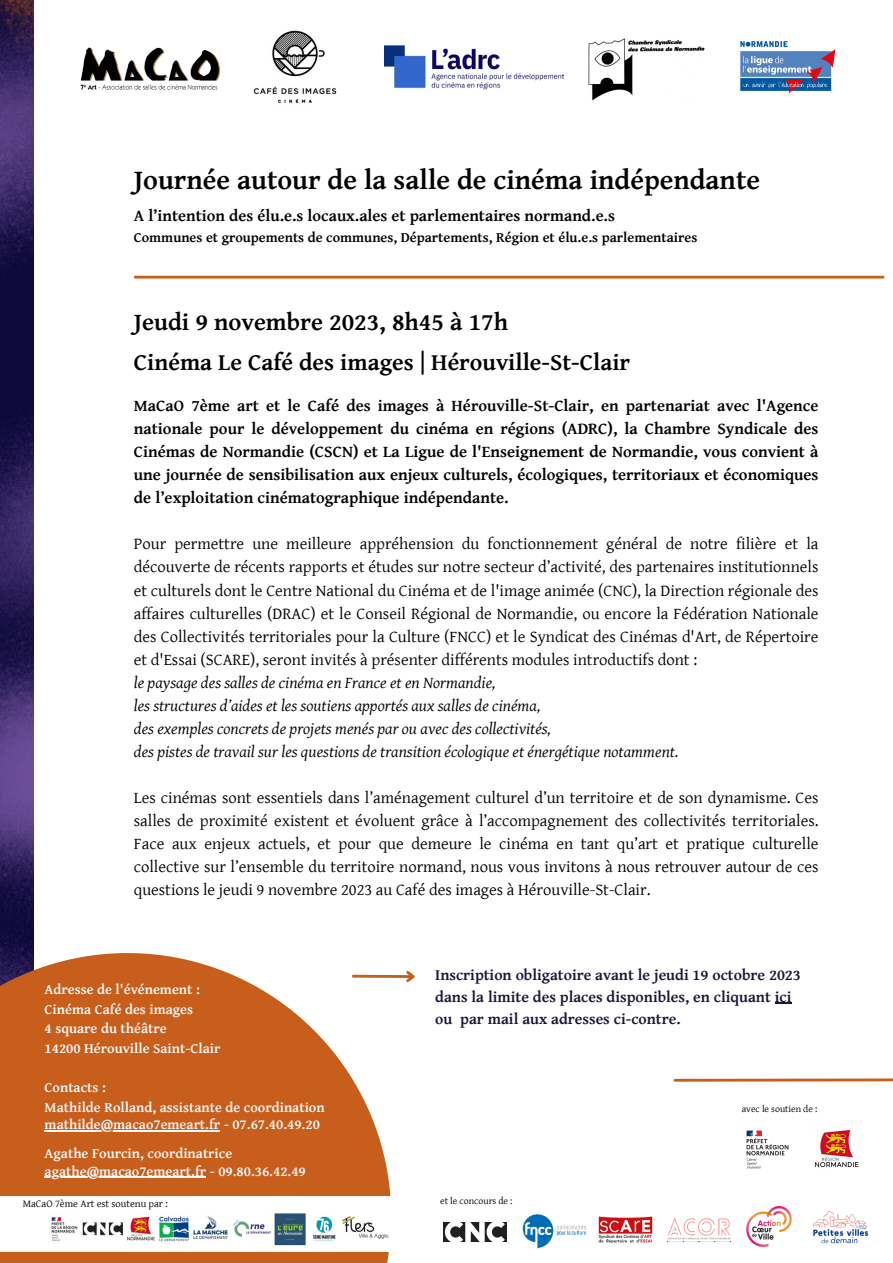
<style>
.page{position:relative;width:893px;height:1263px;background:#fff}
.page>*{position:absolute;margin:0;border:0;box-sizing:border-box;transform-origin:0 0}
.t1{font:700 28.2px "Gentium Basic";color:#000}
.t2{font:700 24.75px "Gentium Basic";color:#000}
.t3{font:700 24px "Gentium Basic";color:#000}
.t4{font:16.65px/23.1px "Gentium Basic";color:#000;text-align:justify}
.t5{font:700 16.65px/23.1px "Gentium Basic";color:#000;text-align:justify}
.t6{font:italic 16.65px "Gentium Basic";color:#000}
.t7{font:700 16.5px "Gentium Basic";color:#000}
.t8{font:700 15.75px/21.9px "Gentium Basic";color:#16163a}
.t9{font:700 14.25px "Gentium Basic";color:#faf7f7}
.t10{font:700 14.25px "Gentium Basic";color:#000}
.t11{font:10.5px "Gentium Basic";color:#000}
.t12{font:9.82px "Gentium Basic";color:#000}
</style>
<div class="page">
<img style="left:0;top:0;width:34px;height:953px">
<svg style="left:0;top:953px;width:391px;height:310px;fill:#c75e1b"></svg>
<div style="left:0;top:1196px;width:446px;height:56px;background:#fff"></div>
<hr style="left:45px;top:1130px;width:175px;height:1px;background:#faf7f7">
<hr style="left:45px;top:1177px;width:161px;height:1px;background:#faf7f7">
<hr style="left:135px;top:276px;width:748px;height:3px;background:#c75e1b">
<img style="left:253px;top:30px;width:84px;height:73px">
<img style="left:80px;top:47px;width:141px;height:43px">
<img style="left:588px;top:38px;width:116px;height:62px">
<img style="left:740px;top:41px;width:96px;height:53px">
<img style="left:385px;top:45px;width:178px;height:44px">
<img style="left:443px;top:1223px;width:63px;height:19px">
<img style="left:598px;top:1217px;width:55px;height:26px">
<img style="left:522px;top:1214px;width:65px;height:35px">
<img style="left:667px;top:1218px;width:63px;height:24px">
<img style="left:746px;top:1206px;width:46px;height:41px">
<img style="left:813px;top:1211px;width:56px;height:33px">
<svg style="left:673px;top:1078px;width:220px;height:4px"></svg>
<img style="left:746px;top:1130px;width:43px;height:39px">
<img style="left:814px;top:1130px;width:45px;height:38px">
<svg style="left:349px;top:968px;width:66px;height:17px"></svg>
<svg style="left:775px;top:1003px;width:16px;height:1px"></svg>
<img style="left:51px;top:1213px;width:292px;height:33px">
<img style="left:343px;top:1217px;width:45px;height:21px">
<p class="t1" style="left:134px;top:164px;width:627px">Journée autour de la salle de cinéma indépendante</p>
<p class="t7" style="left:134px;top:207px;width:482px">A l’intention des élu.e.s locaux.ales et parlementaires normand.e.s</p>
<p class="t10" style="left:134px;top:229px;width:565px">Communes et groupements de communes, Départements, Région et élu.e.s parlementaires</p>
<p class="t2" style="left:134px;top:308px;width:376px">Jeudi 9 novembre 2023, 8h45 à 17h</p>
<p class="t3" style="left:134px;top:349px;width:498px">Cinéma Le Café des images | Hérouville-St-Clair</p>
<p class="t5" style="left:134px;top:394px;width:686px">MaCaO 7ème art et le Café des images à Hérouville-St-Clair, en partenariat avec l'Agence nationale pour le développement du cinéma en régions (ADRC), la Chambre Syndicale des Cinémas de Normandie (CSCN) et La Ligue de l'Enseignement de Normandie, vous convient à une journée de sensibilisation aux enjeux culturels, écologiques, territoriaux et économiques de l’exploitation cinématographique indépendante.</p>
<p class="t4" style="left:134px;top:533px;width:686px">Pour permettre une meilleure appréhension du fonctionnement général de notre filière et la découverte de récents rapports et études sur notre secteur d’activité, des partenaires institutionnels et culturels dont le Centre National du Cinéma et de l'image animée (CNC), la Direction régionale des affaires culturelles (DRAC) et le Conseil Régional de Normandie, ou encore la Fédération Nationale des Collectivités territoriales pour la Culture (FNCC) et le Syndicat des Cinémas d'Art, de Répertoire et d'Essai (SCARE), seront invités à présenter différents modules introductifs dont :</p>
<p class="t6" style="left:134px;top:673px;width:363px">le paysage des salles de cinéma en France et en Normandie,</p>
<p class="t6" style="left:134px;top:696px;width:408px">les structures d’aides et les soutiens apportés aux salles de cinéma,</p>
<p class="t6" style="left:134px;top:719px;width:418px">des exemples concrets de projets menés par ou avec des collectivités,</p>
<p class="t6" style="left:134px;top:742px;width:546px">des pistes de travail sur les questions de transition écologique et énergétique notamment.</p>
<p class="t4" style="left:134px;top:787px;width:686px">Les cinémas sont essentiels dans l’aménagement culturel d’un territoire et de son dynamisme. Ces salles de proximité existent et évoluent grâce à l’accompagnement des collectivités territoriales.<br>Face aux enjeux actuels, et pour que demeure le cinéma en tant qu’art et pratique culturelle collective sur l’ensemble du territoire normand, nous vous invitons à nous retrouver autour de ces questions le jeudi 9 novembre 2023 au Café des images à Hérouville-St-Clair.</p>
<p class="t9" style="left:45px;top:981px;width:157px">Adresse de l'événement :</p>
<p class="t9" style="left:45px;top:1001px;width:150px">Cinéma Café des images</p>
<p class="t9" style="left:45px;top:1021px;width:124px">4 square du théâtre</p>
<p class="t9" style="left:45px;top:1040px;width:177px">14200 Hérouville Saint-Clair</p>
<p class="t9" style="left:45px;top:1080px;width:63px">Contacts :</p>
<p class="t9" style="left:45px;top:1099px;width:281px">Mathilde Rolland, assistante de coordination</p>
<p class="t9" style="left:45px;top:1116px;width:277px">mathilde@macao7emeart.fr - 07.67.40.49.20</p>
<p class="t9" style="left:45px;top:1146px;width:189px">Agathe Fourcin, coordinatrice</p>
<p class="t9" style="left:45px;top:1163px;width:263px">agathe@macao7emeart.fr - 09.80.36.42.49</p>
<p class="t11" style="left:23px;top:1197px;width:147px">MaCaO 7ème Art est soutenu par :</p>
<p class="t8" style="left:435px;top:964px;width:367px">Inscription obligatoire avant le jeudi 19 octobre 2023</p>
<p class="t8" style="left:435px;top:986px;width:358px">dans la limite des places disponibles, en cliquant ici ou par mail aux adresses ci-contre.</p>
<p class="t12" style="left:440px;top:1196px;width:74px">et le concours de :</p>
<p class="t12" style="left:741px;top:1104px;width:77px">avec le soutien de :</p>
</div>
